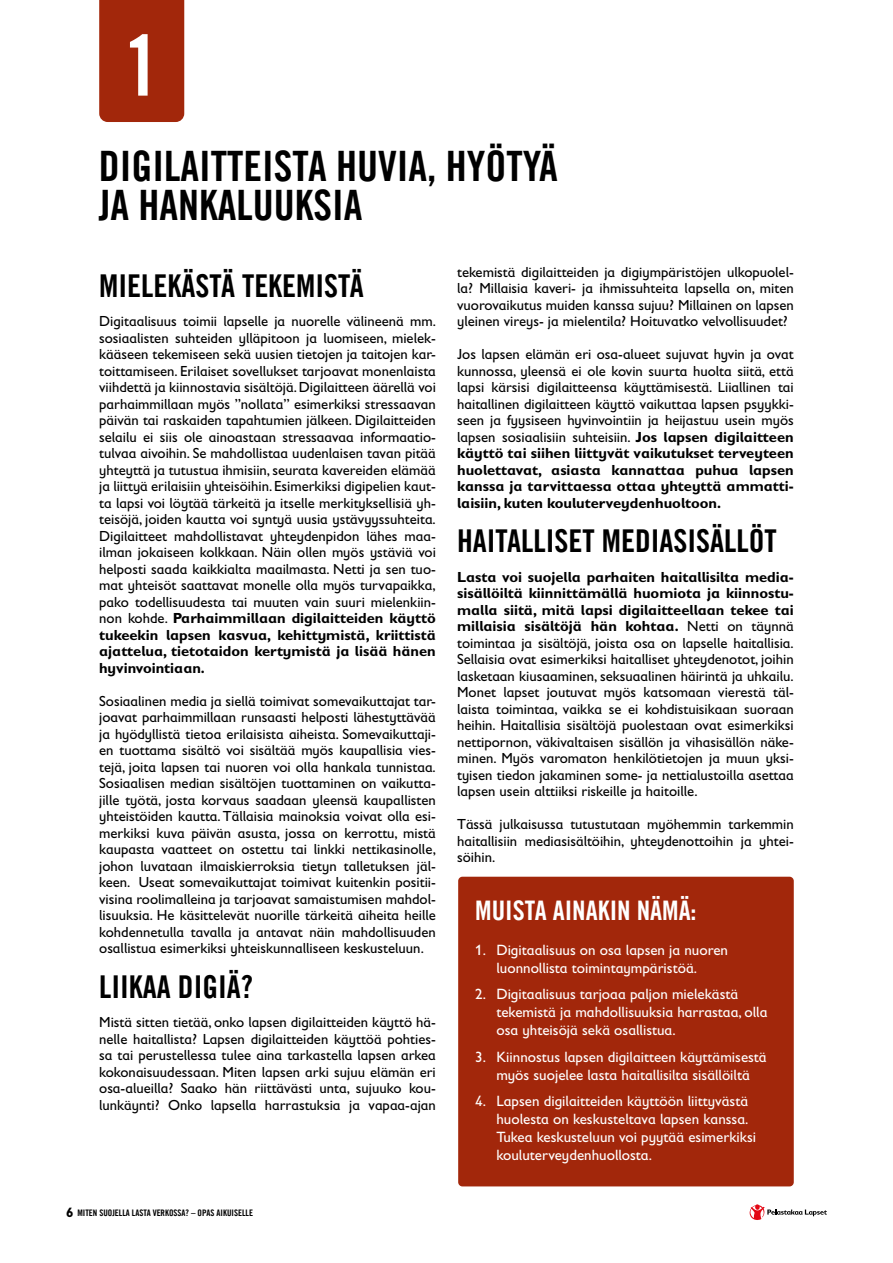
<style>
.page{position:relative;width:893px;height:1263px;background:#fff}
.page>*{position:absolute;margin:0;border:0;box-sizing:border-box;transform-origin:0 0}
.t1{font:84px "Trade Gothic LT Com Bd Cn 20";color:#fff}
.t2{font:42px/39px "Trade Gothic LT Com Bd Cn 20";color:#000}
.t3{font:31.5px "Trade Gothic LT Com Bd Cn 20";color:#000}
.t4{font:27px "Trade Gothic LT Com Bd Cn 20";color:#fff}
.t5{font:15px/18px "Gill Sans Infant Std";color:#fff}
.t6{font:14.7px/16.5px "Gill Sans Infant Std";color:#000;text-align:justify}
.t7{font:9px "Trade Gothic LT Com Bd Cn 20";color:#000}
.s1{font-weight:700}
.s2{font-family:"Gill Sans Infant Std";font-weight:700;font-size:13.5px}
</style>
<div class="page">
<svg style="left:750px;top:1204px;width:77px;height:16px"></svg>
<div style="left:458px;top:877px;width:336px;height:309px;background:#a2270b;border-radius:4px"></div>
<div style="left:99px;top:0;width:85px;height:122px;background:#a2270b"></div>
<h1 class="t1" style="left:123px;top:15px;width:39px">1</h1>
<h2 class="t2" style="left:99px;top:146px;width:460px">DIGILAITTEISTA HUVIA, HYÖTYÄ<br>JA HANKALUUKSIA</h2>
<h3 class="t3" style="left:99px;top:266px;width:266px">MIELEKÄSTÄ TEKEMISTÄ</h3>
<p class="t6" style="left:99px;top:313px;width:338px">Digitaalisuus toimii lapselle ja nuorelle välineenä mm. sosiaalisten suhteiden ylläpitoon ja luomiseen, mielek&shy;kääseen tekemiseen sekä uusien tietojen ja taitojen kar&shy;toittamiseen. Erilaiset sovellukset tarjoavat monenlaista viihdettä ja kiinnostavia sisältöjä. Digilaitteen äärellä voi parhaimmillaan myös ”nollata” esimerkiksi stressaavan päivän tai raskaiden tapahtumien jälkeen. Digilaitteiden selailu ei siis ole ainoastaan stressaavaa informaatio&shy;tulvaa aivoihin. Se mahdollistaa uudenlaisen tavan pitää yhteyttä ja tutustua ihmisiin, seurata kavereiden elämää ja liittyä erilaisiin yhteisöihin. Esimerkiksi digipelien kaut&shy;ta lapsi voi löytää tärkeitä ja itselle merkityksellisiä yh&shy;teisöjä, joiden kautta voi syntyä uusia ystävyyssuhteita.<br>Digilaitteet mahdollistavat yhteydenpidon lähes maa&shy;ilman jokaiseen kolkkaan. Näin ollen myös ystäviä voi helposti saada kaikkialta maailmasta. Netti ja sen tuo&shy;mat yhteisöt saattavat monelle olla myös turvapaikka, pako todellisuudesta tai muuten vain suuri mielenkiin&shy;non kohde. <span class="s1">Parhaimmillaan digilaitteiden käyttö tukeekin lapsen kasvua, kehittymistä, kriittistä ajattelua, tietotaidon kertymistä ja lisää hänen hyvinvointiaan.</span></p>
<p class="t6" style="left:99px;top:692px;width:338px">Sosiaalinen media ja siellä toimivat somevaikuttajat tar&shy;joavat parhaimmillaan runsaasti helposti lähestyttävää ja hyödyllistä tietoa erilaisista aiheista. Somevaikuttaji&shy;en tuottama sisältö voi sisältää myös kaupallisia vies&shy;tejä, joita lapsen tai nuoren voi olla hankala tunnistaa.<br>Sosiaalisen median sisältöjen tuottaminen on vaikutta&shy;jille työtä, josta korvaus saadaan yleensä kaupallisten yhteistöiden kautta. Tällaisia mainoksia voivat olla esi&shy;merkiksi kuva päivän asusta, jossa on kerrottu, mistä kaupasta vaatteet on ostettu tai linkki nettikasinolle, johon luvataan ilmaiskierroksia tietyn talletuksen jäl&shy;keen. Useat somevaikuttajat toimivat kuitenkin positii&shy;visina roolimalleina ja tarjoavat samaistumisen mahdol&shy;lisuuksia. He käsittelevät nuorille tärkeitä aiheita heille kohdennetulla tavalla ja antavat näin mahdollisuuden osallistua esimerkiksi yhteiskunnalliseen keskusteluun.</p>
<h3 class="t3" style="left:99px;top:968px;width:155px">LIIKAA DIGIÄ?</h3>
<p class="t6" style="left:99px;top:1014px;width:338px">Mistä sitten tietää, onko lapsen digilaitteiden käyttö hä&shy;nelle haitallista? Lapsen digilaitteiden käyttöä pohties&shy;sa tai perustellessa tulee aina tarkastella lapsen arkea kokonaisuudessaan. Miten lapsen arki sujuu elämän eri osa-alueilla? Saako hän riittävästi unta, sujuuko kou&shy;lunkäynti? Onko lapsella harrastuksia ja vapaa-ajan</p>
<p class="t7" style="left:66px;top:1207px;width:188px"><span class="s2">6</span> MITEN SUOJELLA LASTA VERKOSSA? – OPAS AIKUISELLE</p>
<p class="t6" style="left:457px;top:263px;width:338px">tekemistä digilaitteiden ja digiympäristöjen ulkopuolel&shy;la? Millaisia kaveri- ja ihmissuhteita lapsella on, miten vuorovaikutus muiden kanssa sujuu? Millainen on lapsen yleinen vireys- ja mielentila? Hoituvatko velvollisuudet?</p>
<p class="t6" style="left:457px;top:346px;width:338px">Jos lapsen elämän eri osa-alueet sujuvat hyvin ja ovat kunnossa, yleensä ei ole kovin suurta huolta siitä, että lapsi kärsisi digilaitteensa käyttämisestä. Liiallinen tai haitallinen digilaitteen käyttö vaikuttaa lapsen psyykki&shy;seen ja fyysiseen hyvinvointiin ja heijastuu usein myös lapsen sosiaalisiin suhteisiin. <span class="s1">Jos lapsen digilaitteen käyttö tai siihen liittyvät vaikutukset terveyteen huolettavat, asiasta kannattaa puhua lapsen kanssa ja tarvittaessa ottaa yhteyttä ammatti&shy;laisiin, kuten kouluterveydenhuoltoon.</span></p>
<h3 class="t3" style="left:457px;top:522px;width:321px">HAITALLISET MEDIASISÄLLÖT</h3>
<p class="t6" style="left:457px;top:568px;width:338px"><span class="s1">Lasta voi suojella parhaiten haitallisilta media&shy;sisällöiltä kiinnittämällä huomiota ja kiinnostu&shy;malla siitä, mitä lapsi digilaitteellaan tekee tai millaisia sisältöjä hän kohtaa.</span> Netti on täynnä toimintaa ja sisältöjä, joista osa on lapselle haitallisia.<br>Sellaisia ovat esimerkiksi haitalliset yhteydenotot, joihin lasketaan kiusaaminen, seksuaalinen häirintä ja uhkailu.<br>Monet lapset joutuvat myös katsomaan vierestä täl&shy;laista toimintaa, vaikka se ei kohdistuisikaan suoraan heihin. Haitallisia sisältöjä puolestaan ovat esimerkiksi nettipornon, väkivaltaisen sisällön ja vihasisällön näke&shy;minen. Myös varomaton henkilötietojen ja muun yksi&shy;tyisen tiedon jakaminen some- ja nettialustoilla asettaa lapsen usein alttiiksi riskeille ja haitoille.</p>
<p class="t6" style="left:457px;top:816px;width:338px">Tässä julkaisussa tutustutaan myöhemmin tarkemmin haitallisiin mediasisältöihin, yhteydenottoihin ja yhtei&shy;söihin.</p>
<h3 class="t4" style="left:475px;top:894px;width:223px">MUISTA AINAKIN NÄMÄ:</h3>
<p class="t5" style="left:496px;top:941px;width:233px;text-indent:-21px">1. Digitaalisuus on osa lapsen ja nuoren luonnollista toimintaympäristöä.</p>
<p class="t5" style="left:496px;top:985px;width:272px;text-indent:-21px">2. Digitaalisuus tarjoaa paljon mielekästä tekemistä ja mahdollisuuksia harrastaa, olla osa yhteisöjä sekä osallistua.</p>
<p class="t5" style="left:475px;top:1048px;width:293px;text-align:center">3. Kiinnostus lapsen digilaitteen käyttämisestä myös suojelee lasta haitallisilta sisällöiltä</p>
<p class="t5" style="left:496px;top:1092px;width:261px;text-indent:-21px">4. Lapsen digilaitteiden käyttöön liittyvästä huolesta on keskusteltava lapsen kanssa.<br>Tukea keskusteluun voi pyytää esimerkiksi kouluterveydenhuollosta.</p>
</div>
